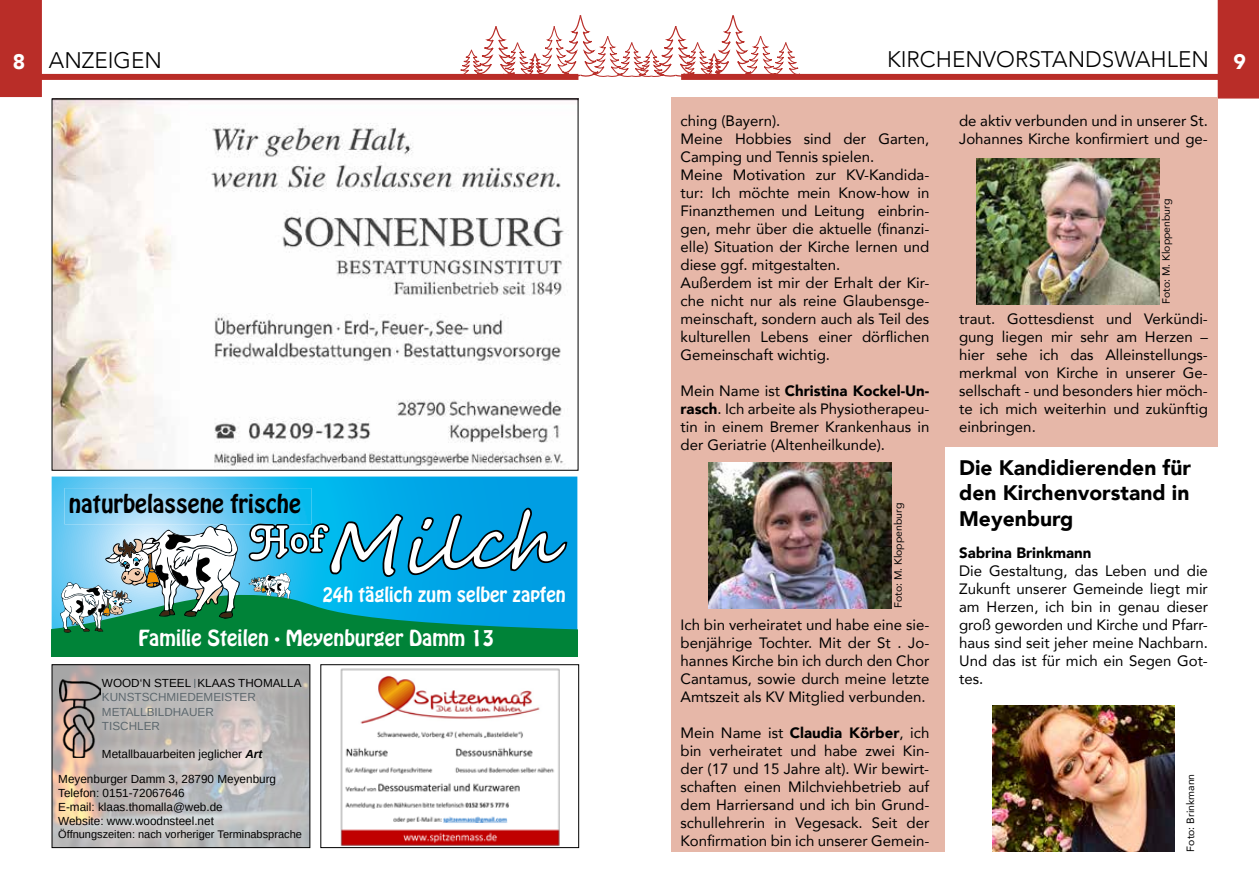
<style>
.page{position:relative;width:1259px;height:893px;background:#fff}
.page>*{position:absolute;margin:0;border:0;box-sizing:border-box;transform-origin:0 0}
.t1{font:300 22.5px "Avenir";color:#000}
.t2{font:22.5px "Hobo Std";color:#000}
.t3{font:900 21px/25.2px "Avenir";color:#000;text-align:justify}
.t4{font:900 21px "Avenir";color:#fff}
.t5{font:19.65px "Hobo Std";color:#fff}
.t6{font:18.15px "Hobo Std";color:#fff}
.t7{font:15px/18px "Avenir";color:#000;text-align:justify}
.t8{font:900 15px "Avenir";color:#000}
.t9{font:11.7px/14.1px "Liberation Sans";color:#000}
.t10{font:11.7px/14.1px "Liberation Sans";color:#5c676d}
.t11{font:10.95px "Liberation Sans";color:#000}
.t12{font:10.5px "Avenir";color:#000}
.s1{font-weight:700;font-style:italic}
.s2{font-weight:900}
</style>
<div class="page">
<div style="left:33px;top:74px;width:545px;height:6px;background:#b92d28"></div>
<div style="left:0;top:0;width:42px;height:97px;background:#b92d28"></div>
<div style="left:681px;top:74px;width:546px;height:6px;background:#b92d28"></div>
<div style="left:1217px;top:0;width:42px;height:99px;background:#b92d28"></div>
<svg style="left:459px;top:15px;width:341px;height:64px"></svg>
<div style="left:937px;top:97px;width:280px;height:349px;background:#e6b7a8"></div>
<div style="left:671px;top:97px;width:273px;height:754px;background:#e6b7a8"></div>
<img style="left:54px;top:101px;width:515px;height:368px">
<svg style="left:52px;top:477px;width:525px;height:179px;background:#38a8b7"></svg>
<img style="left:256px;top:524px;width:32px;height:1px">
<img style="left:54px;top:666px;width:254px;height:180px">
<svg style="left:92px;top:668px;width:216px;height:103px;background:#bbb7b6"></svg>
<img style="left:60px;top:679px;width:41px;height:79px">
<div style="left:52px;top:664px;width:258px;height:184px;border:1px solid #000"></div>
<img style="left:340px;top:668px;width:220px;height:178px">
<div style="left:320px;top:664px;width:259px;height:184px;border:1px solid #000"></div>
<img style="left:708px;top:462px;width:183px;height:146px">
<img style="left:976px;top:158px;width:183px;height:146px">
<img style="left:992px;top:705px;width:183px;height:146px">
<h1 class="t1" style="left:49px;top:47px;width:114px">ANZEIGEN</h1>
<h1 class="t1" style="left:887px;top:46px;width:323px">KIRCHENVORSTANDSWAHLEN</h1>
<h2 class="t4" style="left:13px;top:44px;width:14px">8</h2>
<h2 class="t4" style="left:1233px;top:44px;width:14px">9</h2>
<h1 class="t2" style="left:69px;top:488px;width:234px">naturbelassene frische</h1>
<p class="t6" style="left:322px;top:582px;width:245px">24h täglich zum selber zapfen</p>
<h3 class="t5" style="left:138px;top:625px;width:357px">Familie Steilen ∙ Meyenburger Damm 13</h3>
<p class="t9" style="left:102px;top:676px;width:201px">WOOD‘N STEEL KLAAS THOMALLA</p>
<p class="t10" style="left:102px;top:690px;width:155px">KUNSTSCHMIEDEMEISTER<br>METALLBILDHAUER<br>TISCHLER</p>
<p class="t9" style="left:58px;top:741px;width:219px;line-height:25px;text-indent:44px">Metallbauarbeiten jeglicher <span class="s1">Art<br></span>Meyenburger Damm 3, 28790 Meyenburg</p>
<p class="t9" style="left:58px;top:786px;width:166px">Telefon: 0151-72067646<br>E-mail: klaas.thomalla@web.de<br>Website: www.woodnsteel.net</p>
<p class="t11" style="left:58px;top:827px;width:245px">Öffnungszeiten: nach vorheriger Terminabsprache</p>
<p class="t7" style="left:680px;top:111px;width:250px;text-align:left">ching (Bayern).<br>Meine Hobbies sind der Garten,<br>Camping und Tennis spielen.<br>Meine Motivation zur KV-Kandida&shy;tur: Ich möchte mein Know-how in<br>Finanzthemen und Leitung einbrin&shy;gen, mehr über die aktuelle (finanzi&shy;elle) Situation der Kirche lernen und diese ggf. mitgestalten.<br>Außerdem ist mir der Erhalt der Kir&shy;che nicht nur als reine Glaubensge&shy;meinschaft, sondern auch als Teil des kulturellen Lebens einer dörflichen<br>Gemeinschaft wichtig.</p>
<p class="t7" style="left:680px;top:381px;width:250px">Mein Name ist <span class="s2">Christina Kockel-Un&shy;rasch</span>. Ich arbeite als Physiotherapeu&shy;tin in einem Bremer Krankenhaus in der Geriatrie (Altenheilkunde).</p>
<p class="t12" style="left:890px;top:608px;width:107px;rotate:-90deg">Foto: M. Kloppenburg</p>
<p class="t7" style="left:680px;top:615px;width:250px">Ich bin verheiratet und habe eine sie&shy;benjährige Tochter. Mit der St . Jo&shy;hannes Kirche bin ich durch den Chor Cantamus, sowie durch meine letzte Amtszeit als KV Mitglied verbunden.</p>
<p class="t7" style="left:680px;top:723px;width:250px">Mein Name ist <span class="s2">Claudia Körber</span>, ich bin verheiratet und habe zwei Kin&shy;der (17 und 15 Jahre alt). Wir bewirt&shy;schaften einen Milchviehbetrieb auf dem Harriersand und ich bin Grund&shy;schullehrerin in Vegesack. Seit der Konfirmation bin ich unserer Gemein-</p>
<p class="t7" style="left:959px;top:111px;width:250px">de aktiv verbunden und in unserer St.<br>Johannes Kirche konfirmiert und ge-</p>
<p class="t12" style="left:1157px;top:304px;width:107px;rotate:-90deg">Foto: M. Kloppenburg</p>
<p class="t7" style="left:959px;top:309px;width:250px">traut. Gottesdienst und Verkündi&shy;gung liegen mir sehr am Herzen – hier sehe ich das Alleinstellungs&shy;merkmal von Kirche in unserer Ge&shy;sellschaft - und besonders hier möch&shy;te ich mich weiterhin und zukünftig einbringen.</p>
<h2 class="t3" style="left:959px;top:455px;width:233px">Die Kandidierenden für den Kirchenvorstand in Meyenburg</h2>
<p class="t8" style="left:959px;top:540px;width:134px">Sabrina Brinkmann</p>
<p class="t7" style="left:959px;top:561px;width:250px">Die Gestaltung, das Leben und die Zukunft unserer Gemeinde liegt mir am Herzen, ich bin in genau dieser groß geworden und Kirche und Pfarr&shy;haus sind seit jeher meine Nachbarn.<br>Und das ist für mich ein Segen Got&shy;tes.</p>
<p class="t12" style="left:1182px;top:851px;width:79px;rotate:-90deg">Foto: Brinkmann</p>
</div>
